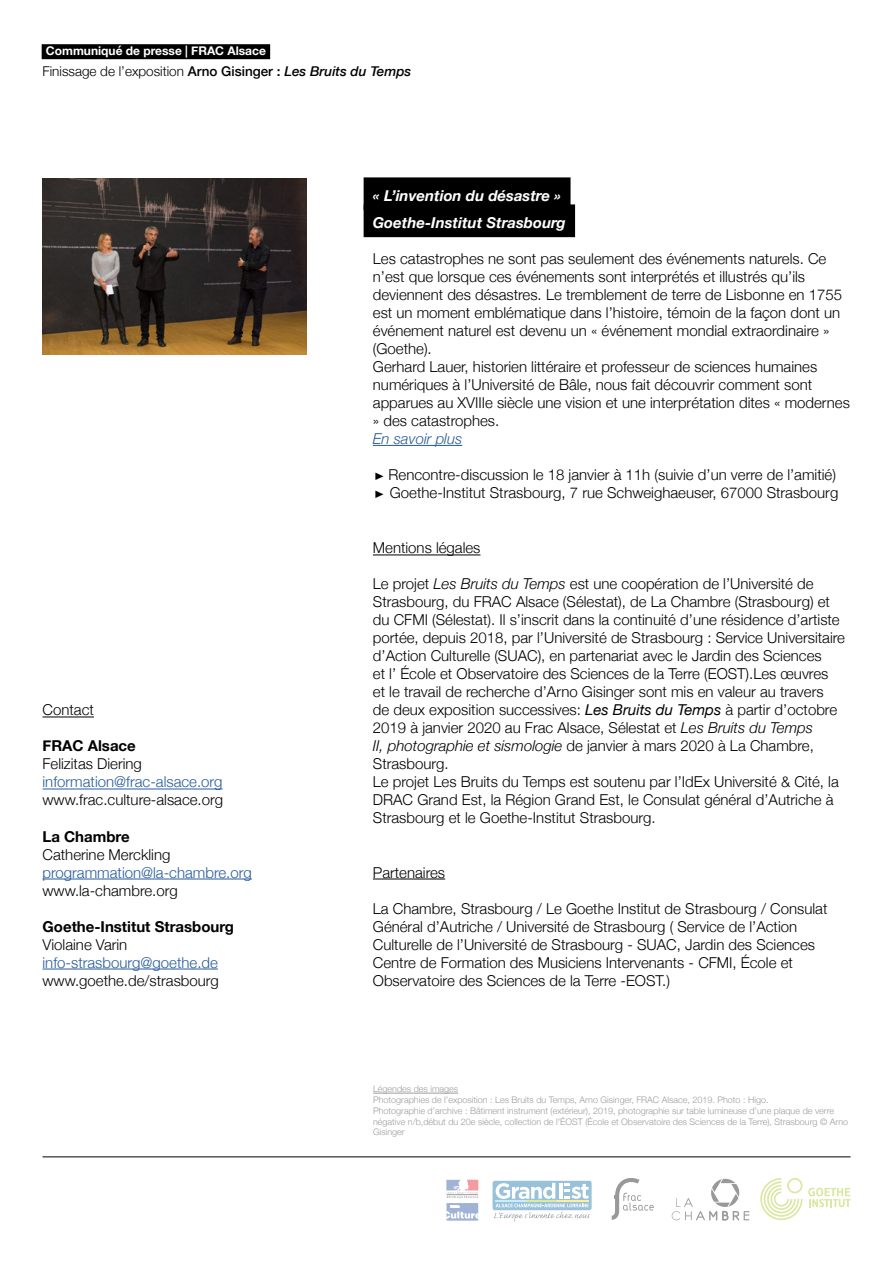
<style>
.page{position:relative;width:893px;height:1263px;background:#fff}
.page>*{position:absolute;margin:0;border:0;box-sizing:border-box;transform-origin:0 0}
.t1{font:300 15px/18px "Helvetica Neue";color:#000}
.t2{font:300 15px "Helvetica Neue";color:#275b9b}
.t3{font:italic 700 15px/27px "Helvetica Neue";color:#fff}
.t4{font:700 15px "Helvetica Neue";color:#000}
.t5{font:italic 300 15px "Helvetica Neue";color:#275b9b}
.t6{font:300 13.5px "Helvetica Neue";color:#000}
.t7{font:700 12px "Helvetica Neue";color:#fff}
.t8{font:300 9px/10.8px "Helvetica Neue";color:#9d9d9c}
.s1{font-weight:500}
.s2{font-weight:500;font-style:italic}
.s3{font-style:italic}
.s4{font-weight:400;font-style:italic}
</style>
<div class="page">
<div style="left:42px;top:44px;width:228px;height:15px;background:#000"></div>
<hr style="left:43px;top:1156px;width:808px;height:1px;background:#000">
<div style="left:364px;top:177px;width:207px;height:33px;background:#000"></div>
<div style="left:364px;top:204px;width:211px;height:33px;background:#000"></div>
<hr style="left:373px;top:445px;width:89px;height:1px;background:#275b9b">
<hr style="left:373px;top:555px;width:107px;height:1px;background:#000">
<hr style="left:373px;top:879px;width:72px;height:1px;background:#000">
<hr style="left:43px;top:717px;width:51px;height:1px;background:#000">
<hr style="left:43px;top:789px;width:180px;height:1px;background:#275b9b">
<hr style="left:43px;top:879px;width:209px;height:1px;background:#275b9b">
<hr style="left:43px;top:969px;width:175px;height:1px;background:#275b9b">
<img style="left:43px;top:179px;width:263px;height:176px">
<hr style="left:373px;top:1093px;width:85px;height:1px;background:#9d9d9c">
<p class="t7" style="left:46px;top:41px;width:221px">Communiqué de presse | FRAC Alsace</p>
<p class="t6" style="left:43px;top:60px;width:370px">Finissage de l’exposition <span class="s1">Arno Gisinger :</span> <span class="s2">Les Bruits du Temps</span></p>
<p class="t1" style="left:43px;top:700px;width:53px">Contact</p>
<p class="t4" style="left:43px;top:734px;width:95px">FRAC Alsace</p>
<p class="t1" style="left:43px;top:754px;width:101px">Felizitas Diering</p>
<p class="t2" style="left:43px;top:770px;width:182px">information@frac-alsace.org</p>
<p class="t1" style="left:43px;top:790px;width:182px">www.frac.culture-alsace.org</p>
<p class="t4" style="left:43px;top:824px;width:89px">La Chambre</p>
<p class="t1" style="left:43px;top:844px;width:129px">Catherine Merckling</p>
<p class="t2" style="left:43px;top:860px;width:211px">programmation@la-chambre.org</p>
<p class="t1" style="left:43px;top:880px;width:137px">www.la-chambre.org</p>
<p class="t4" style="left:43px;top:914px;width:193px">Goethe-Institut Strasbourg</p>
<p class="t1" style="left:43px;top:934px;width:86px">Violaine Varin</p>
<p class="t2" style="left:43px;top:950px;width:177px">info-strasbourg@goethe.de</p>
<p class="t1" style="left:43px;top:970px;width:178px">www.goethe.de/strasbourg</p>
<p class="t3" style="left:373px;top:182px;width:194px">« L’invention du désastre »<br>Goethe-Institut Strasbourg</p>
<p class="t1" style="left:373px;top:248px;width:479px">Les catastrophes ne sont pas seulement des événements naturels. Ce n’est que lorsque ces événements sont interprétés et illustrés qu’ils deviennent des désastres. Le tremblement de terre de Lisbonne en 1755 est un moment emblématique dans l’histoire, témoin de la façon dont un événement naturel est devenu un « événement mondial extraordinaire » (Goethe).<br>Gerhard Lauer, historien littéraire et professeur de sciences humaines numériques à l’Université de Bâle, nous fait découvrir comment sont apparues au XVIIIe siècle une vision et une interprétation dites « modernes » des catastrophes.</p>
<p class="t5" style="left:373px;top:427px;width:91px">En savoir plus</p>
<p class="t1" style="left:389px;top:464px;width:451px">Rencontre-discussion le 18 janvier à 11h (suivie d’un verre de l’amitié)<br>Goethe-Institut Strasbourg, 7 rue Schweighaeuser, 67000 Strasbourg</p>
<p class="t1" style="left:373px;top:538px;width:109px">Mentions légales</p>
<p class="t1" style="left:373px;top:574px;width:474px">Le projet <span class="s3">Les Bruits du Temps</span> est une coopération de l’Université de Strasbourg, du FRAC Alsace (Sélestat), de La Chambre (Strasbourg) et du CFMI (Sélestat). Il s’inscrit dans la continuité d’une résidence d’artiste portée, depuis 2018, par l’Université de Strasbourg : Service Universitaire d’Action Culturelle (SUAC), en partenariat avec le Jardin des Sciences<br>et l’ École et Observatoire des Sciences de la Terre (EOST).Les œuvres<br>et le travail de recherche d’Arno Gisinger sont mis en valeur au travers<br>de deux exposition successives: <span class="s4">Les Bruits du Temps</span> à partir d’octobre 2019 à janvier 2020 au Frac Alsace, Sélestat et <span class="s3">Les Bruits du Temps<br>II, photographie et sismologie</span> de janvier à mars 2020 à La Chambre, Strasbourg.<br>Le projet Les Bruits du Temps est soutenu par l’IdEx Université &amp; Cité, la DRAC Grand Est, la Région Grand Est, le Consulat général d’Autriche à Strasbourg et le Goethe-Institut Strasbourg.</p>
<p class="t1" style="left:373px;top:862px;width:74px">Partenaires</p>
<p class="t1" style="left:373px;top:898px;width:456px">La Chambre, Strasbourg / Le Goethe Institut de Strasbourg / Consulat Général d’Autriche / Université de Strasbourg ( Service de l’Action Culturelle de l’Université de Strasbourg - SUAC, Jardin des Sciences Centre de Formation des Musiciens Intervenants - CFMI, École et Observatoire des Sciences de la Terre -EOST.)</p>
<p class="t8" style="left:373px;top:1083px;width:477px">Légendes des images<br>Photographies de l’exposition : Les Bruits du Temps, Arno Gisinger, FRAC Alsace, 2019. Photo : Higo.<br>Photographie d’archive : Bâtiment instrument (extérieur), 2019, photographie sur table lumineuse d’une plaque de verre négative n/b,début du 20e siècle, collection de l’ÉOST (École et Observatoire des Sciences de la Terre), Strasbourg © Arno Gisinger</p>
</div>
